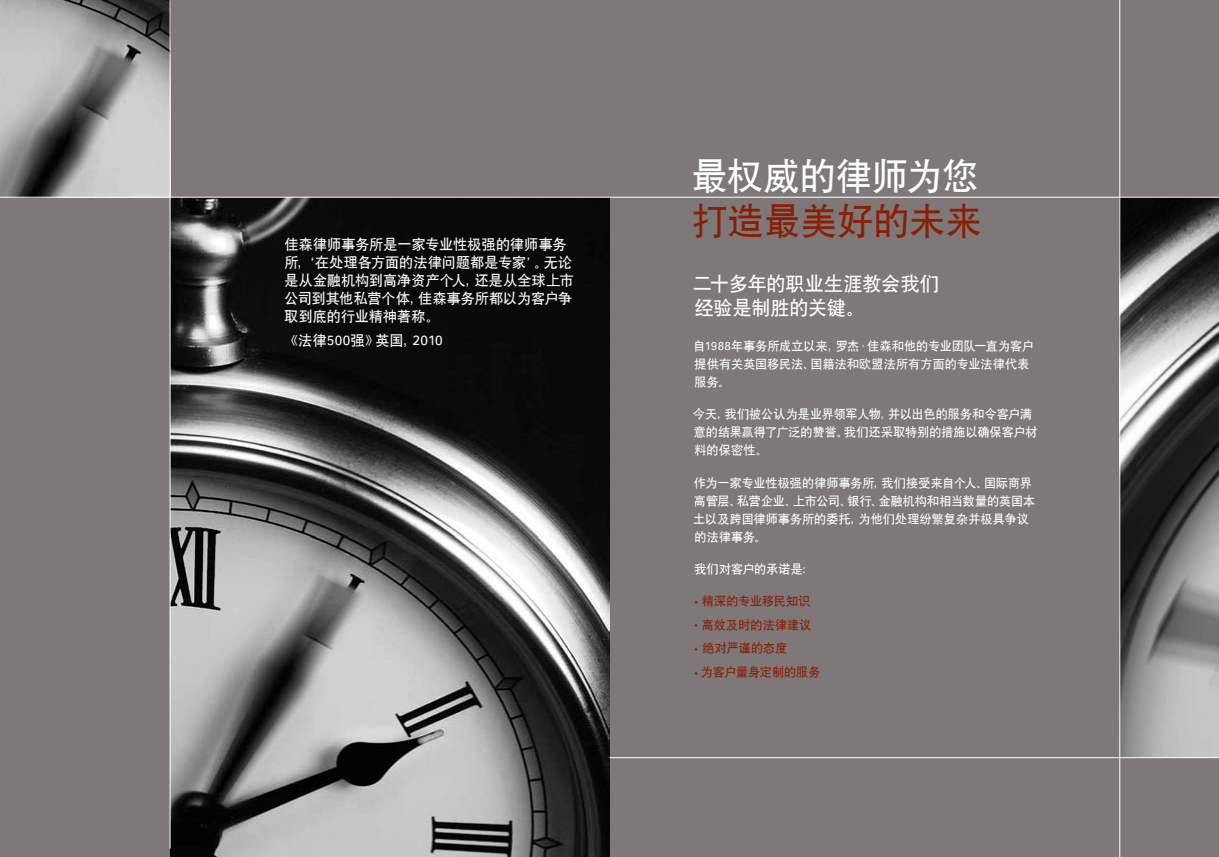
<style>
.page{position:relative;width:1219px;height:857px;background:#fff}
.page>*{position:absolute;margin:0;border:0;box-sizing:border-box;transform-origin:0 0}
.t1{font:36px/45.5px "SIL Hei Med Jian";letter-spacing:.005em;color:#fff}
.t2{font:19px/24px "SIL Hei Med Jian";letter-spacing:-.005em;color:#fff}
.t3{font:14px/18px "SIL Hei Med Jian";letter-spacing:.01em;color:#fff}
.t4{font:12px/18px "SIL Hei Med Jian";letter-spacing:.01em;color:#fff}
.t5{font:12px "SIL Hei Med Jian";letter-spacing:.01em;color:#8a1f03}
.s1{color:#8a1f03}
</style>
<div class="page">
<div style="left:0;top:0;width:1219px;height:856px;background:#7e7879"></div>
<img style="left:1120px;top:198px;width:99px;height:559px">
<img style="left:0;top:0;width:170px;height:197px">
<img style="left:170px;top:198px;width:439px;height:658px">
<hr style="left:0;top:197px;width:609px;height:1px;background:#fff">
<hr style="left:609px;top:197px;width:610px;height:1px;background:#fff">
<hr style="left:609px;top:757px;width:610px;height:1px;background:#fff">
<hr style="left:1119px;top:0;width:1px;height:856px;background:#fff">
<hr style="left:170px;top:0;width:1px;height:848px;background:#fff">
<p class="t3" style="left:284px;top:234px;width:291px">佳森律师事务所是一家专业性极强的律师事务所，‘在处理各方面的法律问题都是专家’。无论是从金融机构到高净资产个人，还是从全球上市公司到其他私营个体，佳森事务所都以为客户争取到底的行业精神著称。</p>
<p class="t3" style="left:284px;top:329px;width:160px">《法律500强》英国，2010</p>
<p class="t1" style="left:692px;top:150px;width:291px">最权威的律师为您<span class="s1">打造最美好的未来</span></p>
<p class="t2" style="left:693px;top:269px;width:248px">二十多年的职业生涯教会我们经验是制胜的关键。</p>
<p class="t4" style="left:694px;top:336px;width:341px">自1988年事务所成立以来，罗杰・佳森和他的专业团队一直为客户提供有关英国移民法、国籍法和欧盟法所有方面的专业法律代表服务。</p>
<p class="t4" style="left:693px;top:404px;width:346px">今天，我们被公认为是业界领军人物，并以出色的服务和令客户满意的结果赢得了广泛的赞誉。我们还采取特别的措施以确保客户材料的保密性。</p>
<p class="t4" style="left:693px;top:472px;width:343px">作为一家专业性极强的律师事务所，我们接受来自个人、国际商界高管层、私营企业、上市公司、银行、金融机构和相当数量的英国本土以及跨国律师事务所的委托，为他们处理纷繁复杂并极具争议的法律事务。</p>
<p class="t4" style="left:694px;top:558px;width:113px">我们对客户的承诺是:</p>
<p class="t5" style="left:702px;top:592px;width:110px">精深的专业移民知识</p>
<p class="t5" style="left:702px;top:616px;width:111px">高效及时的法律建议</p>
<p class="t5" style="left:702px;top:640px;width:86px">绝对严谨的态度</p>
<p class="t5" style="left:701px;top:663px;width:121px">为客户量身定制的服务</p>
</div>
